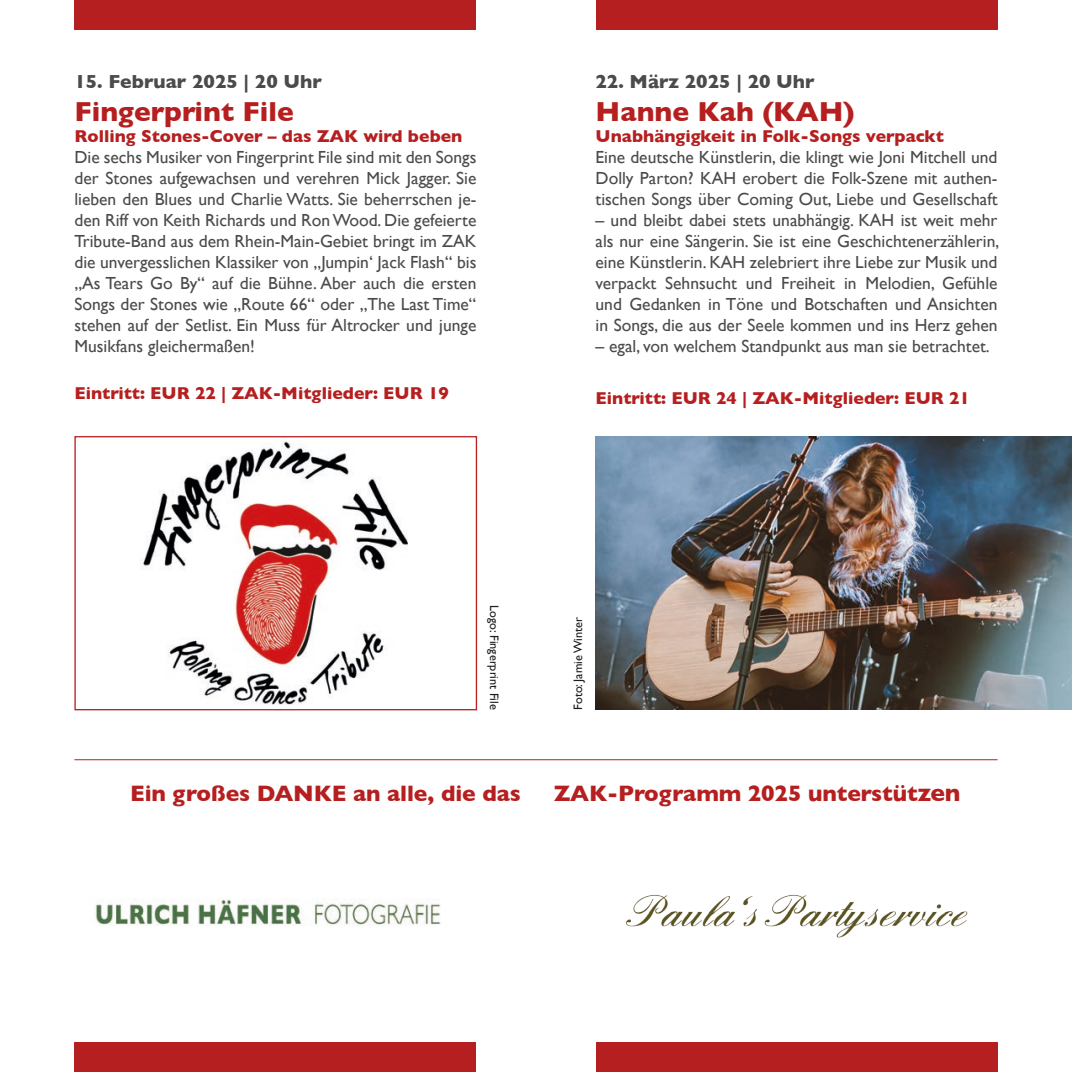
<style>
.page{position:relative;width:1072px;height:1072px;background:#fff}
.page>*{position:absolute;margin:0;border:0;box-sizing:border-box;transform-origin:0 0}
.Kuenstler{font:700 28px "Gill Sans";color:#b61f1f}
.t1{font:700 22.75px "Gill Sans";letter-spacing:-.005em;color:#b61f1f}
.Datum_und_Uhrzeit{font:700 19.25px "Gill Sans";color:#4b4b4a}
.Fliesstext{font:17.5px/21px "Gill Sans";color:#4b4b4a;text-align:justify}
.Eintrittspreis{font:700 17.5px "Gill Sans";color:#b61f1f}
.Ueberschrift{font:700 17.5px "Gill Sans";color:#b61f1f}
.t2{font:12.25px "Gill Sans";color:#1d1d1b}
.s1{font-size:24.5px}
</style>
<div class="page">
<div style="left:74px;top:0;width:402px;height:30px;background:#b61f1f"></div>
<div style="left:595px;top:0;width:402px;height:30px;background:#b61f1f"></div>
<div style="left:74px;top:1042px;width:402px;height:29px;background:#b61f1f"></div>
<div style="left:595px;top:1042px;width:402px;height:29px;background:#b61f1f"></div>
<img style="left:626px;top:894px;width:342px;height:44px">
<img style="left:95px;top:899px;width:346px;height:27px">
<img style="left:143px;top:438px;width:265px;height:267px">
<div style="left:74px;top:436px;width:403px;height:274px;border:1px solid #b61f1f"></div>
<img style="left:595px;top:437px;width:476px;height:272px">
<hr style="left:74px;top:759px;width:923px;height:1px;background:#b61f1f">
<p class="Datum_und_Uhrzeit" style="left:74px;top:66px;width:249px">15. Februar 2025 | 20 Uhr</p>
<p class="Kuenstler" style="left:74px;top:89px;width:221px">Fingerprint File</p>
<p class="Ueberschrift" style="left:74px;top:122px;width:389px">Rolling Stones-Cover – das ZAK wird beben</p>
<p class="Fliesstext" style="left:74px;top:147px;width:403px">Die sechs Musiker von Fingerprint File sind mit den Songs der Stones aufgewachsen und verehren Mick Jagger. Sie lieben den Blues und Charlie Watts. Sie beherrschen je&shy;den Riff von Keith Richards und Ron Wood. Die gefeierte Tribute-Band aus dem Rhein-Main-Gebiet bringt im ZAK die unvergesslichen Klassiker von „Jumpin‘ Jack Flash“ bis „As Tears Go By“ auf die Bühne. Aber auch die ersten Songs der Stones wie „Route 66“ oder „The Last Time“ stehen auf der Setlist. Ein Muss für Altrocker und junge Musikfans gleichermaßen!</p>
<p class="Eintrittspreis" style="left:74px;top:379px;width:376px">Eintritt: EUR 22 | ZAK-Mitglieder: EUR 19</p>
<p class="Datum_und_Uhrzeit" style="left:595px;top:66px;width:221px">22. März 2025 | 20 Uhr</p>
<p class="Kuenstler" style="left:595px;top:89px;width:260px">Hanne Kah (KAH)</p>
<p class="Ueberschrift" style="left:595px;top:122px;width:350px">Unabhängigkeit in Folk-Songs verpackt</p>
<p class="Fliesstext" style="left:595px;top:147px;width:403px">Eine deutsche Künstlerin, die klingt wie Joni Mitchell und Dolly Parton? KAH erobert die Folk-Szene mit authen&shy;tischen Songs über Coming Out, Liebe und Gesellschaft</p>
<p class="Fliesstext" style="left:595px;top:210px;width:405px">– und bleibt dabei stets unabhängig. KAH ist weit mehr als nur eine Sängerin. Sie ist eine Geschichtenerzählerin, eine Künstlerin. KAH zelebriert ihre Liebe zur Musik und verpackt Sehnsucht und Freiheit in Melodien, Gefühle und Gedanken in Töne und Botschaften und Ansichten in Songs, die aus der Seele kommen und ins Herz gehen</p>
<p class="Fliesstext" style="left:595px;top:336px;width:396px">– egal, von welchem Standpunkt aus man sie betrachtet.</p>
<p class="Eintrittspreis" style="left:595px;top:384px;width:376px">Eintritt: EUR 24 | ZAK-Mitglieder: EUR 21</p>
<p class="t2" style="left:501px;top:605px;width:106px;rotate:90deg">Logo: Fingerprint File</p>
<p class="t2" style="left:571px;top:709px;width:94px;rotate:-90deg">Foto: Jamie Winter</p>
<p class="t1" style="left:130px;top:775px;width:392px">Ein großes DANKE an alle, die das</p>
<p class="t1" style="left:554px;top:775px;width:408px">ZAK-Programm 2025 unterstüt<span class="s1">zen</span></p>
</div>
